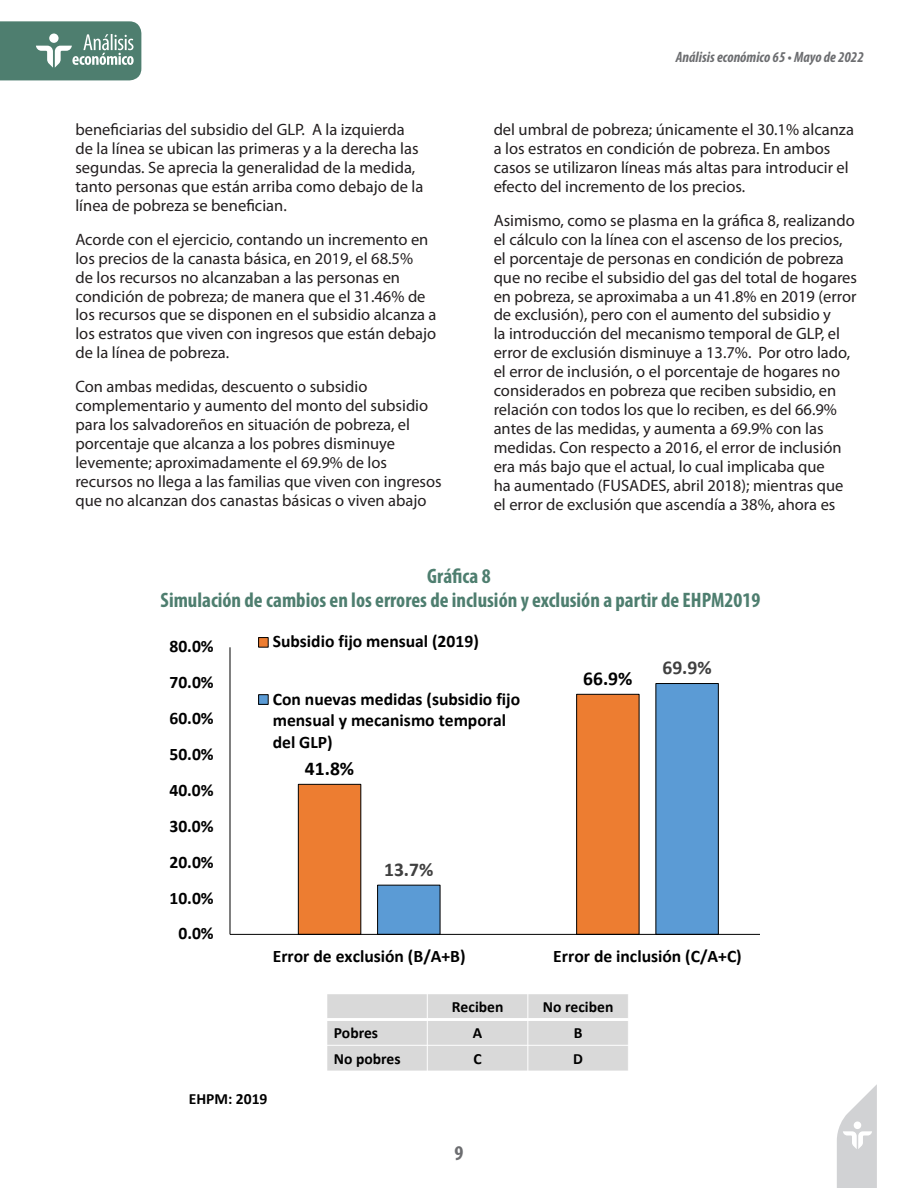
<style>
.page{position:relative;width:918px;height:1188px;background:#fff}
.page>*{position:absolute;margin:0;border:0;box-sizing:border-box;transform-origin:0 0}
.titulo_cuadro-grafic{font:700 condensed 21px/24px "Myriad Pro";color:#4e7e6f;text-align:center}
.t1{font:700 condensed 21px "Myriad Pro";color:#6c6d70}
.t2{font:700 19.65px "Calibri";color:#000}
.t3{font:700 19.65px "Calibri";color:#404040}
.t4{font:700 17.55px/21.5px "Calibri";color:#000}
.t5{font:16.5px/19px "Myriad Pro";color:#231f20}
.t6{font:700 15.6px "Calibri";color:#000}
.t7{font:italic 700 condensed 15px "Myriad Pro";color:#6c6d70}
</style>
<div class="page">
<svg style="left:837px;top:1084px;width:40px;height:104px"></svg>
<svg style="left:0;top:21px;width:141px;height:59px;background:#658e81"></svg>
<svg style="left:298px;top:783px;width:79px;height:151px"></svg>
<svg style="left:377px;top:683px;width:342px;height:251px"></svg>
<hr style="left:230px;top:647px;width:1px;height:287px;background:#000">
<hr style="left:230px;top:934px;width:530px;height:1px;background:#000">
<div style="left:259px;top:638px;width:9px;height:9px;background:#ed7d31"></div>
<div style="left:258px;top:637px;width:11px;height:11px;border:1px solid #000"></div>
<div style="left:259px;top:695px;width:9px;height:9px;background:#5b9bd5"></div>
<div style="left:258px;top:694px;width:11px;height:11px;border:1px solid #000"></div>
<div style="left:327px;top:994px;width:100px;height:26px;background:#d9d9d9"></div>
<div style="left:427px;top:994px;width:101px;height:26px;background:#d9d9d9"></div>
<div style="left:528px;top:994px;width:100px;height:26px;background:#d9d9d9"></div>
<div style="left:327px;top:1020px;width:100px;height:25px;background:#d9d9d9"></div>
<div style="left:427px;top:1020px;width:101px;height:25px;background:#d9d9d9"></div>
<div style="left:528px;top:1020px;width:100px;height:25px;background:#d9d9d9"></div>
<div style="left:327px;top:1045px;width:100px;height:26px;background:#d9d9d9"></div>
<div style="left:427px;top:1045px;width:101px;height:26px;background:#d9d9d9"></div>
<div style="left:528px;top:1045px;width:100px;height:26px;background:#d9d9d9"></div>
<hr style="left:427px;top:993px;width:1px;height:79px;background:#fff">
<hr style="left:527px;top:993px;width:1px;height:79px;background:#fff">
<hr style="left:326px;top:1018px;width:303px;height:3px;background:#fff">
<hr style="left:326px;top:1045px;width:303px;height:1px;background:#fff">
<p class="t5" style="left:75px;top:119px;width:349px">beneficiarias del subsidio del GLP. A la izquierda de la línea se ubican las primeras y a la derecha las segundas. Se aprecia la generalidad de la medida, tanto personas que están arriba como debajo de la línea de pobreza se benefician.</p>
<p class="t5" style="left:75px;top:229px;width:363px">Acorde con el ejercicio, contando un incremento en los precios de la canasta básica, en 2019, el 68.5%<br>de los recursos no alcanzaban a las personas en condición de pobreza; de manera que el 31.46% de los recursos que se disponen en el subsidio alcanza a los estratos que viven con ingresos que están debajo de la línea de pobreza.</p>
<p class="t5" style="left:75px;top:377px;width:368px">Con ambas medidas, descuento o subsidio complementario y aumento del monto del subsidio para los salvadoreños en situación de pobreza, el porcentaje que alcanza a los pobres disminuye levemente; aproximadamente el 69.9% de los recursos no llega a las familias que viven con ingresos que no alcanzan dos canastas básicas o viven abajo</p>
<p class="t7" style="left:676px;top:48px;width:190px">Análisis económico 65 • Mayo de 2022</p>
<p class="t5" style="left:494px;top:119px;width:362px">del umbral de pobreza; únicamente el 30.1% alcanza a los estratos en condición de pobreza. En ambos casos se utilizaron líneas más altas para introducir el efecto del incremento de los precios.</p>
<p class="t5" style="left:494px;top:210px;width:365px">Asimismo, como se plasma en la gráfica 8, realizando el cálculo con la línea con el ascenso de los precios, el porcentaje de personas en condición de pobreza que no recibe el subsidio del gas del total de hogares en pobreza, se aproximaba a un 41.8% en 2019 (error de exclusión), pero con el aumento del subsidio y<br>la introducción del mecanismo temporal de GLP, el error de exclusión disminuye a 13.7%. Por otro lado, el error de inclusión, o el porcentaje de hogares no considerados en pobreza que reciben subsidio, en relación con todos los que lo reciben, es del 66.9% antes de las medidas, y aumenta a 69.9% con las medidas. Con respecto a 2016, el error de inclusión era más bajo que el actual, lo cual implicaba que<br>ha aumentado (FUSADES, abril 2018); mientras que el error de exclusión que ascendía a 38%, ahora es</p>
<p class="titulo_cuadro-grafic" style="left:161px;top:563px;width:601px">Gráfica 8<br>Simulación de cambios en los errores de inclusión y exclusión a partir de EHPM2019</p>
<p class="t4" style="left:169px;top:636px;width:46px">80.0%</p>
<p class="t4" style="left:169px;top:671px;width:46px">70.0%</p>
<p class="t4" style="left:169px;top:707px;width:46px">60.0%</p>
<p class="t4" style="left:169px;top:743px;width:46px">50.0%</p>
<p class="t4" style="left:169px;top:779px;width:46px">40.0%</p>
<p class="t4" style="left:169px;top:815px;width:46px">30.0%</p>
<p class="t4" style="left:169px;top:851px;width:46px">20.0%</p>
<p class="t4" style="left:169px;top:887px;width:46px">10.0%</p>
<p class="t4" style="left:178px;top:923px;width:37px">0.0%</p>
<p class="t4" style="left:273px;top:631px;width:208px">Subsidio fijo mensual (2019)</p>
<p class="t4" style="left:273px;top:688px;width:249px">Con nuevas medidas (subsidio fijo mensual y mecanismo temporal del GLP)</p>
<p class="t2" style="left:305px;top:754px;width:51px">41.8%</p>
<p class="t3" style="left:384px;top:855px;width:51px">13.7%</p>
<p class="t2" style="left:583px;top:664px;width:51px">66.9%</p>
<p class="t3" style="left:662px;top:654px;width:51px">69.9%</p>
<p class="t4" style="left:273px;top:946px;width:194px">Error de exclusión (B/A+B)</p>
<p class="t4" style="left:553px;top:946px;width:190px">Error de inclusión (C/A+C)</p>
<p class="t6" style="left:452px;top:996px;width:53px">Reciben</p>
<p class="t6" style="left:543px;top:996px;width:72px">No reciben</p>
<p class="t6" style="left:334px;top:1022px;width:46px">Pobres</p>
<p class="t6" style="left:473px;top:1022px;width:11px">A</p>
<p class="t6" style="left:574px;top:1022px;width:10px">B</p>
<p class="t6" style="left:334px;top:1047px;width:68px">No pobres</p>
<p class="t6" style="left:474px;top:1047px;width:10px">C</p>
<p class="t6" style="left:573px;top:1047px;width:11px">D</p>
<p class="t6" style="left:189px;top:1088px;width:80px">EHPM: 2019</p>
<p class="t1" style="left:455px;top:1140px;width:10px">9</p>
</div>
